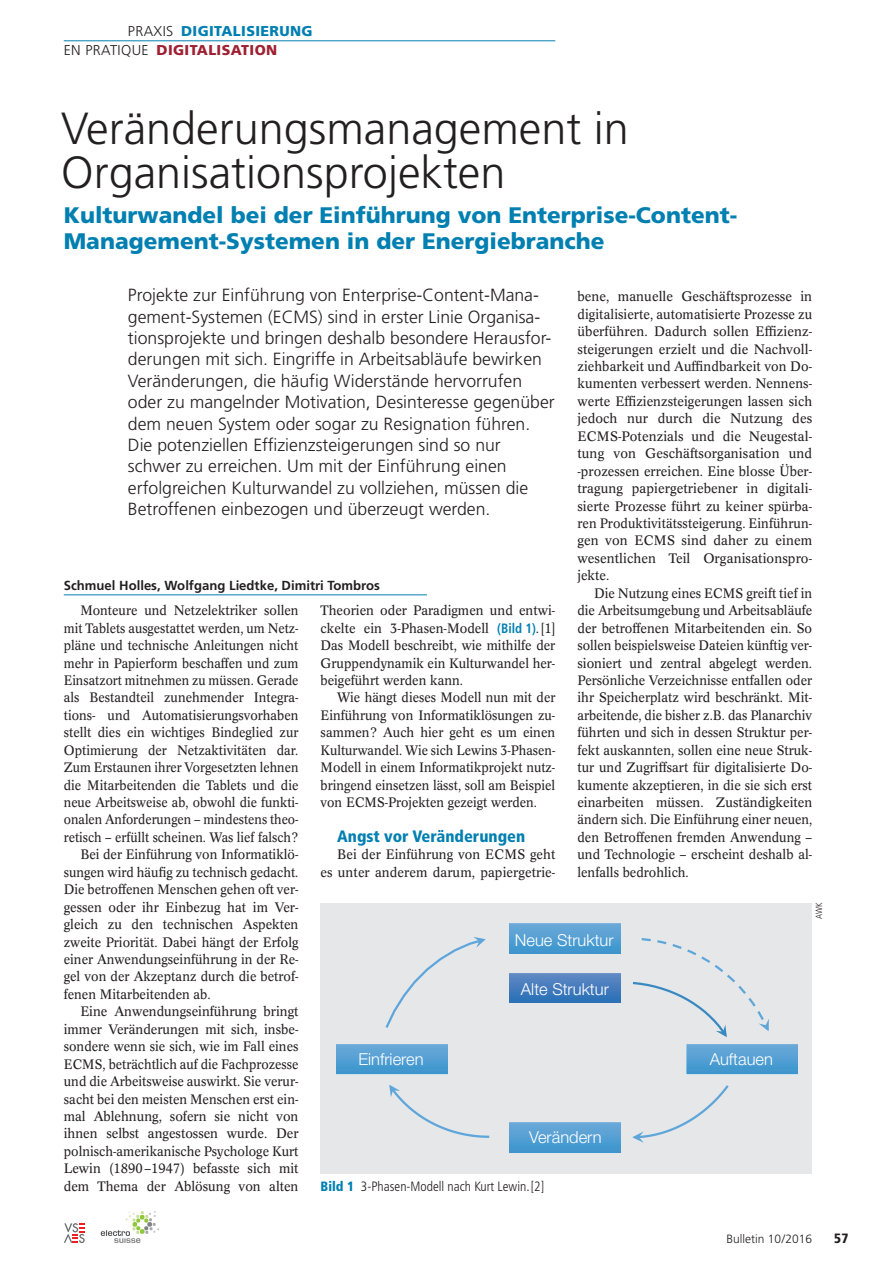
<style>
.page{position:relative;width:893px;height:1263px;background:#fff}
.page>*{position:absolute;margin:0;border:0;box-sizing:border-box;transform-origin:0 0}
.t1{font:300 45px/43.5px "Frutiger LT Std";color:#231f20}
.t2{font:900 22.5px/26.1px "Frutiger LT Std";color:#007fb1}
.t3{font:300 17.7px/21.5px "Frutiger LT Std";color:#231f20}
.t4{font:300 16.5px "Helvetica Neue LT Std";color:#fff}
.t5{font:900 condensed 16.5px "Frutiger LT Std";color:#007fb1}
.t6{font:300 14.25px/19.2px "Frutiger LT Std";color:#231f20}
.t7{font:13.5px/17.4px "Concorde BQ";color:#231f20;text-align:justify;scale:.95 1}
.t8{font:13.5px/17.4px "Concorde BQ";color:#231f20;text-align:justify}
.t9{font:13.5px/17.4px "Concorde BQ";color:#231f20;text-align:justify;scale:.94 1}
.t10{font:13.5px/17.4px "Concorde BQ";color:#231f20;text-align:justify;scale:.96 1}
.t11{font:13.5px "Concorde BQ";color:#231f20;scale:.93 1}
.t12{font:13.5px "Concorde BQ";color:#231f20;scale:.92 1}
.t13{font:300 condensed 13.5px "Frutiger LT Std";color:#231f20}
.t14{font:900 condensed 13.5px "Frutiger LT Std";color:#231f20}
.t15{font:700 13.2px "Frutiger LT Std";color:#231f20}
.t16{font:300 12px "Frutiger LT Std";color:#231f20}
.t17{font:300 condensed 9px "Frutiger LT Std";color:#231f20}
.s1{font-weight:900;color:#007fb1}
.s2{font-weight:900;color:#9f2033}
.s3{font-family:"Frutiger LT Std";font-weight:700;font-stretch:condensed;color:#007fb1}
</style>
<div class="page">
<hr style="left:64px;top:40px;width:491px;height:1px;background:#007fb1">
<svg style="left:64px;top:1223px;width:21px;height:20px"></svg>
<svg style="left:101px;top:1211px;width:58px;height:32px"></svg>
<hr style="left:64px;top:594px;width:363px;height:1px;background:#007fb1">
<div style="left:321px;top:903px;width:491px;height:270px;background:#e6e7e9"></div>
<img style="left:509px;top:924px;width:112px;height:29px">
<img style="left:509px;top:973px;width:112px;height:30px">
<img style="left:686px;top:1044px;width:112px;height:30px">
<img style="left:509px;top:1123px;width:112px;height:29px">
<img style="left:336px;top:1044px;width:111px;height:30px">
<svg style="left:632px;top:938px;width:137px;height:99px"></svg>
<svg style="left:632px;top:1085px;width:97px;height:58px"></svg>
<svg style="left:389px;top:1084px;width:101px;height:54px"></svg>
<svg style="left:385px;top:937px;width:101px;height:91px"></svg>
<p class="t6" style="left:64px;top:22px;width:250px;text-indent:64px">Praxis <span class="s1">digitalisierung </span>en pratique <span class="s2">digitalisation</span></p>
<h1 class="t1" style="left:61px;top:108px;width:569px">Veränderungsmanagement in<br>Organisationsprojekten</h1>
<h2 class="t2" style="left:64px;top:202px;width:675px">Kulturwandel bei der Einführung von Enterprise-Content-<br>Management-Systemen in der Energiebranche</h2>
<p class="t3" style="left:128px;top:285px;width:428px">Projekte zur Einführung von Enterprise-Content-Mana&shy;gement-Systemen (ECMS) sind in erster Linie Organisa&shy;tionsprojekte und bringen deshalb besondere Herausfor&shy;derungen mit sich. Eingriffe in Arbeitsabläufe bewirken Veränderungen, die häufig Widerstände hervorrufen oder zu mangelnder Motivation, Desinteresse gegenüber dem neuen System oder sogar zu Resignation führen.<br>Die potenziellen Effizienzsteigerungen sind so nur schwer zu erreichen. Um mit der Einführung einen erfolgreichen Kulturwandel zu vollziehen, müssen die Betroffenen einbezogen und überzeugt werden.</p>
<p class="t8" style="left:577px;top:288px;width:236px">bene, manuelle Geschäftsprozesse in digitalisierte, automatisierte Prozesse zu überführen. Dadurch sollen Effizienz&shy;steigerungen erzielt und die Nachvoll&shy;ziehbarkeit und Auffindbarkeit von Do&shy;kumenten verbessert werden. Nennens&shy;werte Effizienzsteigerungen lassen sich jedoch nur durch die Nutzung des ECMS-Potenzials und die Neugestal&shy;tung von Geschäftsorganisation und -prozessen erreichen. Eine blosse Über&shy;tragung papiergetriebener in digitali&shy;sierte Prozesse führt zu keiner spürba&shy;ren Produktivitätssteigerung. Einführun&shy;gen von ECMS sind daher zu einem wesentlichen Teil Organisationspro&shy;jekte.</p>
<p class="t7" style="left:577px;top:584px;width:249px;text-indent:17px">Die Nutzung eines ECMS greift tief in die Arbeitsumgebung und Arbeitsabläufe der betroffenen Mitarbeitenden ein. So sollen beispielsweise Dateien künftig ver&shy;sioniert und zentral abgelegt werden.<br>Persönliche Verzeichnisse entfallen oder ihr Speicherplatz wird beschränkt. Mit&shy;arbeitende, die bisher z.B. das Planarchiv führten und sich in dessen Struktur per&shy;fekt auskannten, sollen eine neue Struk&shy;tur und Zugriffsart für digitalisierte Do&shy;kumente akzeptieren, in die sie sich erst einarbeiten müssen. Zuständigkeiten ändern sich. Die Einführung einer neuen, den Betroffenen fremden Anwendung – und Technologie – erscheint deshalb al&shy;lenfalls bedrohlich.</p>
<p class="t15" style="left:64px;top:578px;width:318px">Schmuel Holles, Wolfgang Liedtke, Dimitri Tombros</p>
<p class="t9" style="left:80px;top:602px;width:234px">Monteure und Netzelektriker sollen</p>
<p class="t11" style="left:64px;top:620px;width:254px">mit Tablets ausgestattet werden, um Netz-</p>
<p class="t9" style="left:64px;top:637px;width:251px">pläne und technische Anleitungen nicht</p>
<p class="t11" style="left:64px;top:655px;width:254px">mehr in Papierform beschaffen und zum</p>
<p class="t12" style="left:64px;top:672px;width:257px">Einsatzort mitnehmen zu müssen. Gerade</p>
<p class="t9" style="left:64px;top:689px;width:251px">als Bestandteil zunehmender Integra-</p>
<p class="t9" style="left:64px;top:706px;width:251px">tions- und Automatisierungsvorhaben</p>
<p class="t9" style="left:64px;top:724px;width:251px">stellt dies ein wichtiges Bindeglied zur</p>
<p class="t9" style="left:64px;top:741px;width:251px">Optimierung der Netzaktivitäten dar.</p>
<p class="t12" style="left:64px;top:760px;width:257px">Zum Erstaunen ihrer Vorgesetzten lehnen</p>
<p class="t9" style="left:64px;top:776px;width:251px">die Mitarbeitenden die Tablets und die</p>
<p class="t11" style="left:64px;top:795px;width:254px">neue Arbeitsweise ab, obwohl die funkti-</p>
<p class="t12" style="left:64px;top:812px;width:256px">onalen Anforderungen – mindestens theo-</p>
<p class="t11" style="left:64px;top:829px;width:254px">retisch – erfüllt scheinen. Was lief falsch?</p>
<p class="t7" style="left:80px;top:846px;width:231px">Bei der Einführung von Informatiklö-</p>
<p class="t9" style="left:64px;top:863px;width:251px">sungen wird häufig zu technisch gedacht.</p>
<p class="t7" style="left:64px;top:881px;width:249px">Die betroffenen Menschen gehen oft ver-</p>
<p class="t10" style="left:64px;top:898px;width:246px">gessen oder ihr Einbezug hat im Ver-</p>
<p class="t10" style="left:64px;top:916px;width:246px">gleich zu den technischen Aspekten</p>
<p class="t7" style="left:64px;top:933px;width:249px">zweite Priorität. Dabei hängt der Erfolg</p>
<p class="t7" style="left:64px;top:951px;width:249px">einer Anwendungseinführung in der Re-</p>
<p class="t7" style="left:64px;top:968px;width:249px">gel von der Akzeptanz durch die betrof-</p>
<p class="t7" style="left:64px;top:986px;width:156px">fenen Mitarbeitenden ab.</p>
<p class="t10" style="left:80px;top:1003px;width:229px">Eine Anwendungseinführung bringt</p>
<p class="t10" style="left:64px;top:1020px;width:246px">immer Veränderungen mit sich, insbe-</p>
<p class="t7" style="left:64px;top:1038px;width:249px">sondere wenn sie sich, wie im Fall eines</p>
<p class="t9" style="left:64px;top:1055px;width:251px">ECMS, beträchtlich auf die Fachprozesse</p>
<p class="t7" style="left:64px;top:1073px;width:249px">und die Arbeitsweise auswirkt. Sie verur-</p>
<p class="t7" style="left:64px;top:1090px;width:249px">sacht bei den meisten Menschen erst ein-</p>
<p class="t10" style="left:64px;top:1108px;width:246px">mal Ablehnung, sofern sie nicht von</p>
<p class="t10" style="left:64px;top:1125px;width:246px">ihnen selbst angestossen wurde. Der</p>
<p class="t7" style="left:64px;top:1142px;width:249px">polnisch-amerikanische Psychologe Kurt</p>
<p class="t10" style="left:64px;top:1160px;width:246px">Lewin (1890–1947) befasste sich mit</p>
<p class="t10" style="left:64px;top:1177px;width:246px">dem Thema der Ablösung von alten</p>
<p class="t10" style="left:321px;top:602px;width:246px">Theorien oder Paradigmen und entwi&shy;ckelte ein 3-Phasen-Modell <span class="s3">(Bild 1)</span>.[1] Das Modell beschreibt, wie mithilfe der Gruppendynamik ein Kulturwandel her&shy;beigeführt werden kann.</p>
<p class="t9" style="left:321px;top:689px;width:251px;text-indent:17px">Wie hängt dieses Modell nun mit der Einführung von Informatiklösungen zu&shy;sammen? Auch hier geht es um einen Kulturwandel. Wie sich Lewins 3-Phasen-Modell in einem Informatikprojekt nutz&shy;bringend einsetzen lässt, soll am Beispiel von ECMS-Projekten gezeigt werden.</p>
<p class="t5" style="left:337px;top:826px;width:190px">Angst vor Veränderungen</p>
<p class="t10" style="left:321px;top:846px;width:246px;text-align:right">Bei der Einführung von ECMS geht<br>es unter anderem darum, papiergetrie-</p>
<p class="t17" style="left:814px;top:919px;width:18px;rotate:-90deg">AWK</p>
<p class="t4" style="left:515px;top:930px;width:100px">Neue Struktur</p>
<p class="t4" style="left:521px;top:979px;width:90px">Alte Struktur</p>
<p class="t4" style="left:358px;top:1049px;width:67px">Einfrieren</p>
<p class="t4" style="left:710px;top:1049px;width:65px">Auftauen</p>
<p class="t4" style="left:529px;top:1127px;width:74px">Verändern</p>
<p class="t13" style="left:321px;top:1178px;width:225px"><span class="s1">Bild 1</span> 3-Phasen-Modell nach Kurt Lewin.[2]</p>
<p class="t16" style="left:726px;top:1232px;width:87px">Bulletin 10/2016</p>
<p class="t14" style="left:834px;top:1230px;width:16px">57</p>
</div>
